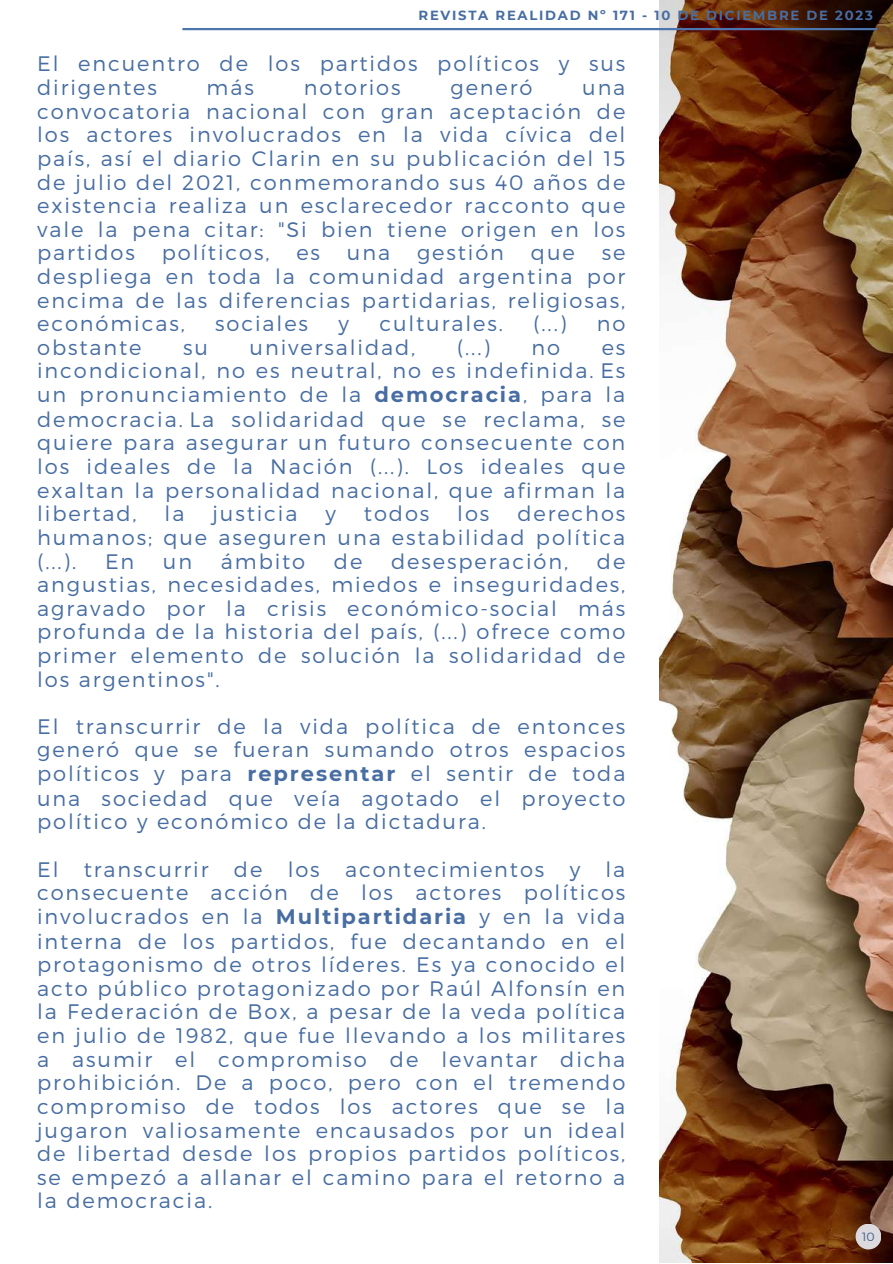
<style>
.page{position:relative;width:893px;height:1264px;background:#fff}
.page>*{position:absolute;margin:0;border:0;box-sizing:border-box;transform-origin:0 0}
.t1{font:300 21px/23.7px "Montserrat";letter-spacing:.09em;color:#476da2;text-align:justify}
.t2{font:700 13.2px "Montserrat";letter-spacing:.13em;color:#476da2}
.t3{font:300 12px "Montserrat";color:#42618b}
.s1{font-weight:700}
</style>
<div class="page">
<img style="left:659px;top:0;width:233px;height:1262px">
<div style="left:855px;top:1223px;width:26px;height:26px;background:#dcdade;border-radius:50%"></div>
<hr style="left:182px;top:28px;width:695px;height:2px;background:#4c75ad">
<p class="t2" style="left:418px;top:7px;width:455px">REVISTA REALIDAD Nº 171 - 10 DE DICIEMBRE DE 2023</p>
<p class="t1" style="left:37px;top:51px;width:589px">El encuentro de los partidos políticos y sus dirigentes</p>
<p class="t1" style="left:207px;top:75px;width:49px">más</p>
<p class="t1" style="left:304px;top:75px;width:98px">notorios</p>
<p class="t1" style="left:450px;top:75px;width:83px">generó</p>
<p class="t1" style="left:37px;top:75px;width:589px;text-indent:545px">una convocatoria nacional con gran aceptación de los actores involucrados en la vida cívica del país, así el diario Clarin en su publicación del 15 de julio del 2021, conmemorando sus 40 años de existencia realiza un esclarecedor racconto que vale la pena citar: "Si bien tiene origen en los partidos</p>
<p class="t1" style="left:162px;top:240px;width:109px">políticos,</p>
<p class="t1" style="left:296px;top:240px;width:25px">es</p>
<p class="t1" style="left:347px;top:240px;width:45px">una</p>
<p class="t1" style="left:417px;top:240px;width:88px">gestión</p>
<p class="t1" style="left:531px;top:240px;width:45px">que</p>
<p class="t1" style="left:37px;top:240px;width:589px;text-indent:564px">se despliega en toda la comunidad argentina por encima de las diferencias partidarias, religiosas, económicas,</p>
<p class="t1" style="left:215px;top:311px;width:94px">sociales</p>
<p class="t1" style="left:338px;top:311px;width:12px">y</p>
<p class="t1" style="left:379px;top:311px;width:125px">culturales.</p>
<p class="t1" style="left:533px;top:311px;width:35px">(...)</p>
<p class="t1" style="left:596px;top:311px;width:30px">no</p>
<p class="t1" style="left:37px;top:334px;width:106px">obstante</p>
<p class="t1" style="left:183px;top:334px;width:26px">su</p>
<p class="t1" style="left:249px;top:334px;width:167px">universalidad,</p>
<p class="t1" style="left:457px;top:334px;width:35px">(...)</p>
<p class="t1" style="left:531px;top:334px;width:30px">no</p>
<p class="t1" style="left:37px;top:334px;width:589px;text-indent:564px">es incondicional, no es neutral, no es indefinida. Es un pronunciamiento de la <span class="s1">democracia</span>, para la democracia. La solidaridad que se reclama, se quiere para asegurar un futuro consecuente con los ideales de la Nación (...). Los ideales que exaltan la personalidad nacional, que afirman la libertad,</p>
<p class="t1" style="left:37px;top:501px;width:589px;text-indent:480px">derechos humanos; que aseguren una estabilidad política (...).</p>
<p class="t1" style="left:165px;top:501px;width:21px">la</p>
<p class="t1" style="left:212px;top:501px;width:87px">justicia</p>
<p class="t1" style="left:325px;top:501px;width:12px">y</p>
<p class="t1" style="left:364px;top:501px;width:67px">todos</p>
<p class="t1" style="left:457px;top:501px;width:34px">los</p>
<p class="t1" style="left:105px;top:548px;width:31px">En</p>
<p class="t1" style="left:163px;top:548px;width:31px">un</p>
<p class="t1" style="left:221px;top:548px;width:86px">ámbito</p>
<p class="t1" style="left:334px;top:548px;width:30px">de</p>
<p class="t1" style="left:391px;top:548px;width:179px">desesperación,</p>
<p class="t1" style="left:37px;top:548px;width:589px;text-indent:559px">de angustias, necesidades, miedos e inseguridades, agravado por la crisis económico-social más profunda de la historia del país, (...) ofrece como primer elemento de solución la solidaridad de los argentinos".</p>
<p class="t1" style="left:37px;top:713px;width:589px">El transcurrir de la vida política de entonces generó que se fueran sumando otros espacios políticos y para <span class="s1">representar</span> el sentir de toda una sociedad que veía agotado el proyecto político y económico de la dictadura.</p>
<p class="t1" style="left:37px;top:856px;width:589px">El transcurrir de los acontecimientos y la consecuente acción de los actores políticos involucrados en la <span class="s1">Multipartidaria</span> y en la vida interna de los partidos, fue decantando en el protagonismo de otros líderes. Es ya conocido el acto público protagonizado por Raúl Alfonsín en la Federación de Box, a pesar de la veda política en julio de 1982, que fue llevando a los militares a asumir el compromiso de levantar dicha prohibición. De a poco, pero con el tremendo compromiso de todos los actores que se la jugaron valiosamente encausados por un ideal de libertad desde los propios partidos políticos, se empezó a allanar el camino para el retorno a la democracia.</p>
<p class="t3" style="left:862px;top:1228px;width:14px">10</p>
</div>
